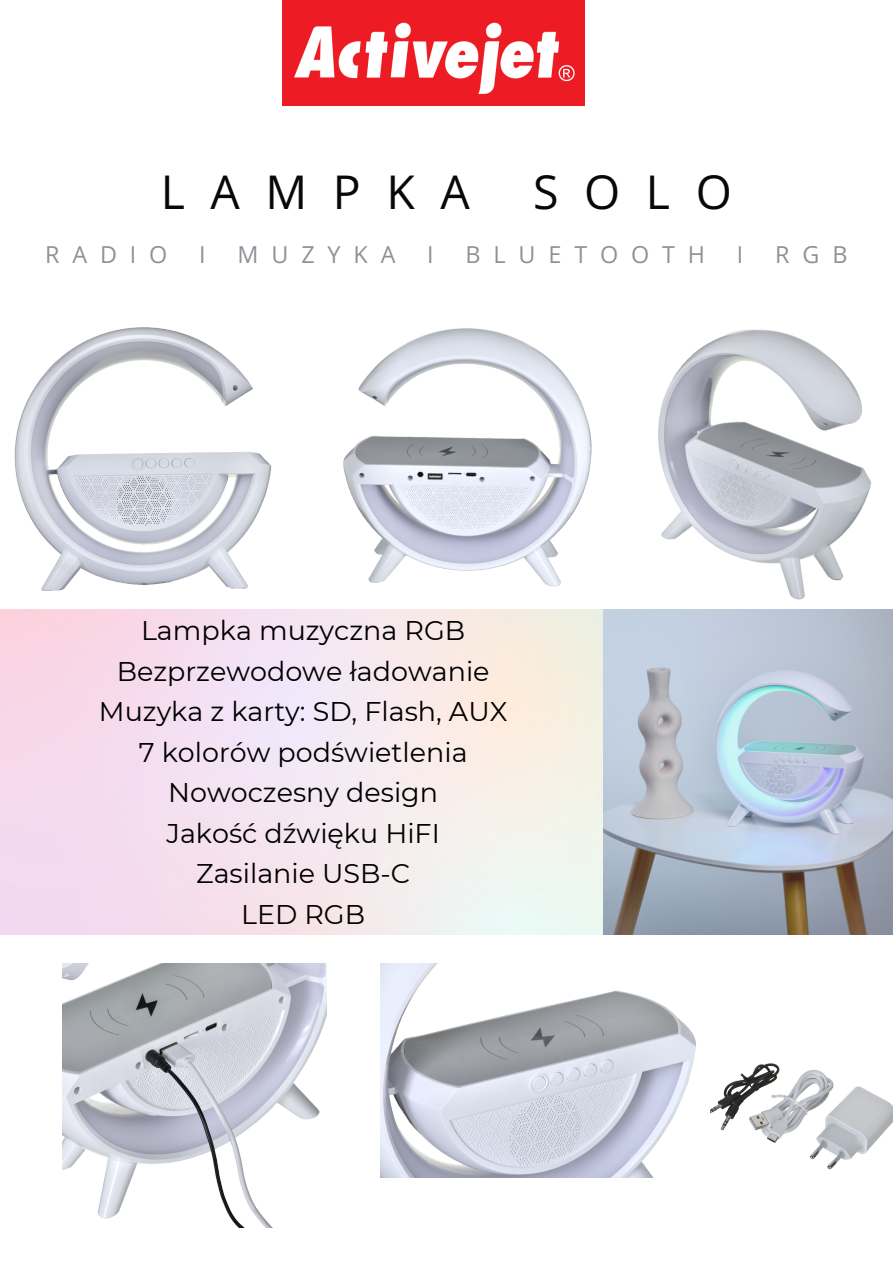
<style>
.page{position:relative;width:893px;height:1264px;background:#fff}
.page>*{position:absolute;margin:0;border:0;box-sizing:border-box;transform-origin:0 0}
.t1{font:46.5px "Open Sans";letter-spacing:.55em;color:#080808}
.t2{font:27px "Montserrat";color:#000}
.t3{font:23.4px "Open Sans";letter-spacing:.55em;color:#8e9297}
</style>
<div class="page">
<img style="left:283px;top:0;width:301px;height:106px">
<img style="left:658px;top:329px;width:214px;height:271px">
<img style="left:62px;top:963px;width:264px;height:264px">
<img style="left:380px;top:963px;width:316px;height:213px">
<img style="left:710px;top:1063px;width:182px;height:107px">
<img style="left:0;top:609px;width:892px;height:325px">
<img style="left:14px;top:327px;width:258px;height:264px">
<img style="left:343px;top:328px;width:249px;height:259px">
<p class="t1" style="left:161px;top:159px;width:310px">LAMPKA</p>
<p class="t1" style="left:533px;top:159px;width:200px">SOLO</p>
<p class="t3" style="left:45px;top:238px;width:124px">RADIO</p>
<p class="t3" style="left:199px;top:238px;width:8px">I</p>
<p class="t3" style="left:237px;top:238px;width:159px">MUZYKA</p>
<p class="t3" style="left:427px;top:238px;width:8px">I</p>
<p class="t3" style="left:465px;top:238px;width:241px">BLUETOOTH</p>
<p class="t3" style="left:737px;top:238px;width:8px">I</p>
<p class="t3" style="left:775px;top:238px;width:74px">RGB</p>
<p class="t2" style="left:141px;top:614px;width:326px">Lampka muzyczna RGB</p>
<p class="t2" style="left:117px;top:654px;width:374px">Bezprzewodowe ładowanie</p>
<p class="t2" style="left:99px;top:695px;width:410px">Muzyka z karty: SD, Flash, AUX</p>
<p class="t2" style="left:139px;top:735px;width:330px">7 kolorów podświetlenia</p>
<p class="t2" style="left:168px;top:776px;width:271px">Nowoczesny design</p>
<p class="t2" style="left:166px;top:816px;width:275px">Jakość dźwięku HiFI</p>
<p class="t2" style="left:196px;top:857px;width:215px">Zasilanie USB-C</p>
<p class="t2" style="left:241px;top:897px;width:125px">LED RGB</p>
</div>
